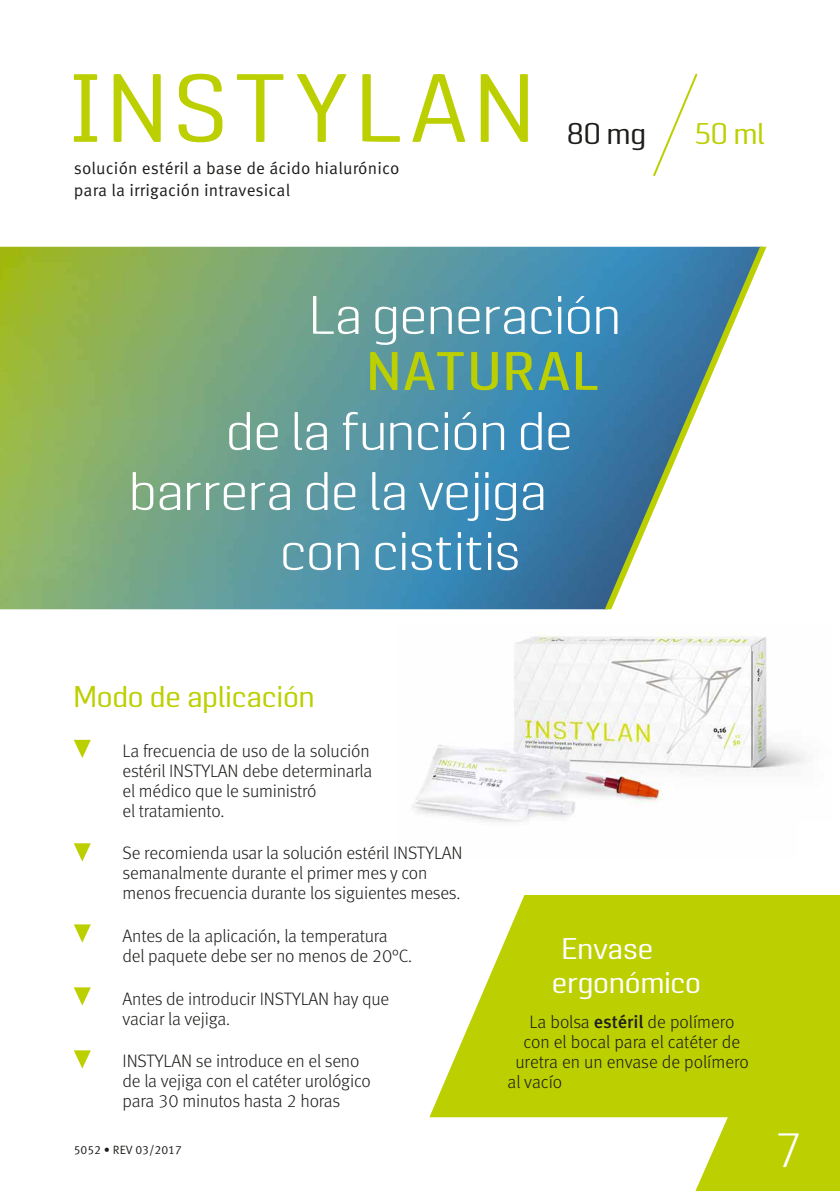
<style>
.page{position:relative;width:840px;height:1191px;background:#fff}
.page>*{position:absolute;margin:0;border:0;box-sizing:border-box;transform-origin:0 0}
.t1{font:300 54px "Pancetta Pro";letter-spacing:-.01em;color:#fff}
.t2{font:500 54px "Pancetta Pro";letter-spacing:.05em;color:#bccf00}
.t3{font:300 48px "Pancetta Pro";color:#fff}
.t4{font:30px "Pancetta Pro";color:#bccf00}
.t5{font:30px/34px "Pancetta Pro";color:#fff}
.t6{font:30px "Pancetta Pro";color:#1d1d1b}
.t7{font:300 18px/20px "Meta Pro";letter-spacing:-.01em;color:#1d1d1b}
.t8{font:17px/22px "Meta Pro Norm";letter-spacing:.01em;color:#1d1d1b}
.t9{font:12px "Meta Pro Norm";color:#1d1d1b}
.s1{font-weight:500}
</style>
<div class="page">
<svg style="left:687px;top:894px;width:152px;height:297px;fill:#bccf00"></svg>
<img style="left:412px;top:632px;width:394px;height:191px">
<svg style="left:429px;top:895px;width:410px;height:222px;background:#c3d41e"></svg>
<svg style="left:653px;top:73px;width:45px;height:104px"></svg>
<div style="left:798px;top:822px;width:41px;height:73px;background:#fff"></div>
<img style="left:0;top:247px;width:604px;height:362px">
<svg style="left:604px;top:247px;width:162px;height:362px"></svg>
<svg style="left:74px;top:740px;width:17px;height:18px"></svg>
<svg style="left:74px;top:843px;width:17px;height:18px"></svg>
<svg style="left:74px;top:924px;width:17px;height:18px"></svg>
<svg style="left:74px;top:987px;width:17px;height:18px"></svg>
<svg style="left:74px;top:1050px;width:17px;height:18px"></svg>
<svg style="left:74px;top:74px;width:23px;height:68px"></svg>
<svg style="left:113px;top:74px;width:48px;height:68px"></svg>
<svg style="left:178px;top:74px;width:44px;height:68px"></svg>
<svg style="left:237px;top:74px;width:46px;height:68px"></svg>
<svg style="left:296px;top:74px;width:50px;height:68px"></svg>
<svg style="left:362px;top:74px;width:37px;height:68px"></svg>
<svg style="left:412px;top:74px;width:53px;height:68px"></svg>
<svg style="left:480px;top:74px;width:47px;height:68px"></svg>
<p class="t8" style="left:74px;top:156px;width:327px">solución estéril a base de ácido hialurónico para la irrigación intravesical</p>
<h3 class="t6" style="left:566px;top:117px;width:81px">80 mg</h3>
<h3 class="t4" style="left:694px;top:117px;width:72px">50 ml</h3>
<h1 class="t1" style="left:309px;top:285px;width:313px">La generación</h1>
<h1 class="t2" style="left:367px;top:341px;width:233px">NATURAL</h1>
<h1 class="t1" style="left:225px;top:401px;width:349px">de la función de</h1>
<h1 class="t1" style="left:129px;top:461px;width:419px">barrera de la vejiga</h1>
<h1 class="t1" style="left:279px;top:521px;width:243px">con cistitis</h1>
<h3 class="t4" style="left:74px;top:680px;width:242px">Modo de aplicación</h3>
<p class="t7" style="left:122px;top:739px;width:251px">La frecuencia de uso de la solución estéril INSTYLAN debe determinarla el médico que le suministró<br>el tratamiento.</p>
<p class="t7" style="left:122px;top:842px;width:341px">Se recomienda usar la solución estéril INSTYLAN semanalmente durante el primer mes y con menos frecuencia durante los siguientes meses.</p>
<p class="t7" style="left:122px;top:924px;width:291px">Antes de la aplicación, la temperatura del paquete debe ser no menos de 20°C.</p>
<p class="t7" style="left:122px;top:987px;width:268px">Antes de introducir INSTYLAN hay que vaciar la vejiga.</p>
<p class="t7" style="left:122px;top:1050px;width:250px">INSTYLAN se introduce en el seno de la vejiga con el catéter urológico para 30 minutos hasta 2 horas</p>
<h3 class="t5" style="left:551px;top:931px;width:151px;text-indent:10px">Envase ergonómico</h3>
<p class="t7" style="left:529px;top:1010px;width:206px">La bolsa <span class="s1">estéril</span> de polímero</p>
<p class="t7" style="left:523px;top:1030px;width:218px">con el bocal para el catéter de</p>
<p class="t7" style="left:515px;top:1050px;width:235px">uretra en un envase de polímero</p>
<p class="t7" style="left:507px;top:1070px;width:56px">al vacío</p>
<p class="t9" style="left:74px;top:1140px;width:110px">5052 • REV 03/2017</p>
<h2 class="t3" style="left:775px;top:1123px;width:27px">7</h2>
</div>
